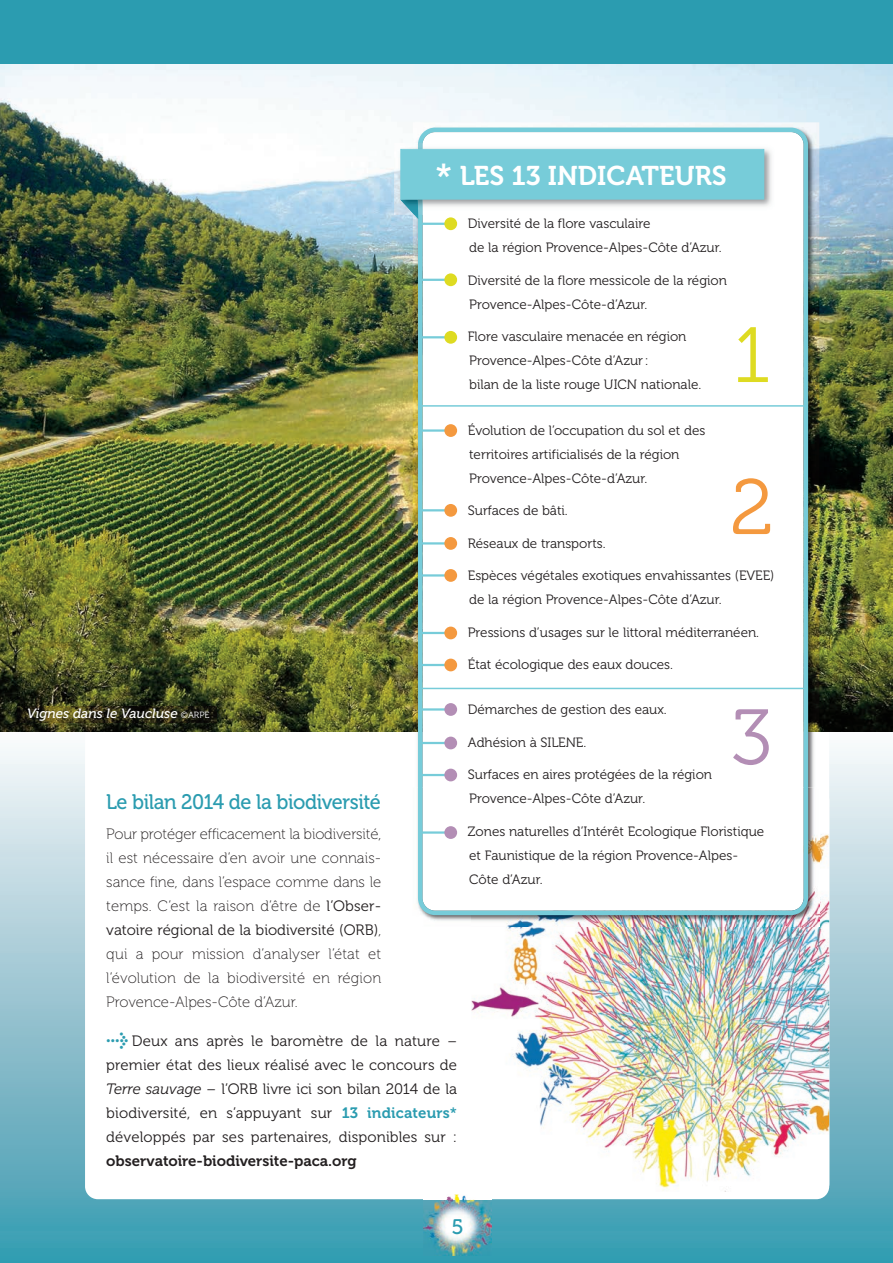
<style>
.page{position:relative;width:893px;height:1263px;background:#fff}
.page>*{position:absolute;margin:0;border:0;box-sizing:border-box;transform-origin:0 0}
.t1{font:78px "Museo 300";color:#dedb22}
.t2{font:78px "Museo 300";color:#f4993f}
.t3{font:78px "Museo 300";color:#b38eb5}
.t4{font:27px "Museo 700";color:#fff}
.t5{font:21px "Museo 500";letter-spacing:-.02em;color:#2b9cb0;scale:.95 1}
.t6{font:21px "Museo 500";letter-spacing:-.02em;color:#2b9cb0}
.t7{font:15px/24px "Museo 300";letter-spacing:.005em;color:#231f20;text-align:justify}
.t8{font:15px/24px "Museo 100";color:#231f20;text-align:justify}
.t9{font:15px "Museo 700";color:#231f20}
.t10{font:13.5px/24px "Museo 300";color:#231f20}
.t11{font:italic 13.5px "Museo 500";letter-spacing:-.005em;color:#fff}
.s1{font-family:"Museo 300";font-style:normal;font-size:9px}
.s2{font-family:"Museo 300"}
.s3{font-family:"Museo 100"}
.s4{font-family:"Museo 500";font-size:36px}
.s5{font-family:"Meta Plus";font-weight:700;font-size:18px;color:#2b9cb0}
.s6{font-style:italic}
.s7{font-family:"Museo 700";color:#2b9cb0}
.s8{font-family:"Museo 500";color:#2b9cb0}
</style>
<div class="page">
<div style="left:0;top:729px;width:893px;height:534px;background:linear-gradient(to bottom,#fcf7f9,#3b98ae)"></div>
<div style="left:85px;top:714px;width:744px;height:485px;background:#fff;border-radius:13px"></div>
<img style="left:0;top:64px;width:893px;height:668px">
<div style="left:0;top:0;width:893px;height:64px;background:#2b9cb0"></div>
<img style="left:471px;top:834px;width:358px;height:357px">
<img style="left:413px;top:122px;width:406px;height:799px">
<img style="left:471px;top:789px;width:348px;height:137px">
<svg style="left:418px;top:128px;width:390px;height:787px"></svg>
<img style="left:394px;top:143px;width:19px;height:72px">
<svg style="left:400px;top:215px;width:18px;height:4px"></svg>
<img style="left:413px;top:143px;width:5px;height:6px">
<img style="left:418px;top:143px;width:362px;height:72px">
<img style="left:400px;top:199px;width:18px;height:16px">
<div style="left:401px;top:150px;width:362px;height:49px;background:#77ccd9"></div>
<div style="left:400px;top:149px;width:364px;height:50px;border:1px solid #77ccd9"></div>
<img style="left:424px;top:1195px;width:67px;height:61px">
<hr style="left:420px;top:223px;width:31px;height:2px;background:#77ccd9">
<div style="left:444px;top:217px;width:13px;height:13px;background:#dedb22;border-radius:50%"></div>
<hr style="left:420px;top:279px;width:31px;height:2px;background:#77ccd9">
<div style="left:444px;top:273px;width:13px;height:13px;background:#dedb22;border-radius:50%"></div>
<hr style="left:420px;top:336px;width:31px;height:2px;background:#77ccd9">
<div style="left:444px;top:331px;width:13px;height:13px;background:#dedb22;border-radius:50%"></div>
<hr style="left:420px;top:429px;width:31px;height:3px;background:#77ccd9">
<div style="left:444px;top:424px;width:13px;height:13px;background:#f4993f;border-radius:50%"></div>
<hr style="left:420px;top:509px;width:31px;height:2px;background:#77ccd9">
<div style="left:444px;top:504px;width:13px;height:13px;background:#f4993f;border-radius:50%"></div>
<hr style="left:420px;top:542px;width:31px;height:2px;background:#77ccd9">
<div style="left:444px;top:537px;width:13px;height:13px;background:#f4993f;border-radius:50%"></div>
<hr style="left:420px;top:574px;width:31px;height:3px;background:#77ccd9">
<div style="left:444px;top:569px;width:13px;height:13px;background:#f4993f;border-radius:50%"></div>
<hr style="left:420px;top:632px;width:31px;height:2px;background:#77ccd9">
<div style="left:444px;top:627px;width:13px;height:12px;background:#f4993f;border-radius:50%"></div>
<hr style="left:420px;top:664px;width:31px;height:2px;background:#77ccd9">
<div style="left:444px;top:659px;width:13px;height:12px;background:#f4993f;border-radius:50%"></div>
<hr style="left:420px;top:708px;width:31px;height:3px;background:#77ccd9">
<div style="left:444px;top:703px;width:13px;height:13px;background:#b38eb5;border-radius:50%"></div>
<hr style="left:420px;top:742px;width:31px;height:2px;background:#77ccd9">
<div style="left:444px;top:737px;width:13px;height:12px;background:#b38eb5;border-radius:50%"></div>
<hr style="left:420px;top:774px;width:31px;height:2px;background:#77ccd9">
<div style="left:444px;top:769px;width:13px;height:12px;background:#b38eb5;border-radius:50%"></div>
<hr style="left:420px;top:831px;width:31px;height:3px;background:#77ccd9">
<div style="left:444px;top:826px;width:13px;height:13px;background:#b38eb5;border-radius:50%"></div>
<hr style="left:420px;top:405px;width:388px;height:2px;background:#77ccd9">
<hr style="left:420px;top:688px;width:388px;height:1px;background:#77ccd9">
<img style="left:18px;top:706px;width:198px;height:16px">
<p class="t11" style="left:27px;top:708px;width:184px">Vignes dans le Vaucluse <span class="s1">©ARPE</span></p>
<h3 class="t5" style="left:106px;top:794px;width:291px">Le bilan 2014 de la biodiversité</h3>
<p class="t8" style="left:106px;top:823px;width:276px">Pour protéger efficacement la biodiversité, il est nécessaire d’en avoir une connais - sance fine, dans l’espace comme dans le temps. C’est la raison d’être de <span class="s2">l’Obser -</span></p>
<p class="t7" style="left:106px;top:919px;width:276px">vatoire régional de la biodiversité (ORB)<span class="s3">,</span></p>
<p class="t8" style="left:106px;top:943px;width:276px">qui a pour mission d’analyser l’état et l’évolution de la biodiversité en région Provence-Alpes-Côte d’Azur.</p>
<h2 class="t4" style="left:435px;top:166px;width:293px"><span class="s4">*</span> LES 13 INDICATEURS</h2>
<p class="t10" style="left:468px;top:213px;width:255px">Diversité de la flore vasculaire<br>de la région Provence-Alpes-Côte d’Azur.</p>
<p class="t10" style="left:468px;top:269px;width:261px">Diversité de la flore messicole de la région<br>Provence-Alpes-Côte-d’Azur.</p>
<p class="t10" style="left:468px;top:326px;width:235px">Flore vasculaire menacée en région<br>Provence-Alpes-Côte d’Azur:<br>bilan de la liste rouge UICN nationale.</p>
<p class="t10" style="left:468px;top:419px;width:239px">Évolution de l’occupation du sol et des territoires artificialisés de la région<br>Provence-Alpes-Côte-d’Azur.</p>
<p class="t10" style="left:468px;top:500px;width:101px">Surfaces de bâti.</p>
<p class="t10" style="left:468px;top:532px;width:139px">Réseaux de transports.</p>
<p class="t10" style="left:468px;top:565px;width:308px">Espèces végétales exotiques envahissantes (EVEE) de la région Provence-Alpes-Côte d’Azur.</p>
<p class="t10" style="left:468px;top:621px;width:293px">Pressions d’usages sur le littoral méditerranéen.</p>
<p class="t10" style="left:468px;top:654px;width:207px">État écologique des eaux douces.</p>
<p class="t10" style="left:468px;top:699px;width:200px">Démarches de gestion des eaux.</p>
<p class="t10" style="left:468px;top:731px;width:120px">Adhésion à SILENE.</p>
<p class="t10" style="left:468px;top:764px;width:246px">Surfaces en aires protégées de la région<br>Provence-Alpes-Côte d’Azur.</p>
<p class="t10" style="left:468px;top:820px;width:298px">Zones naturelles d’Intérêt Ecologique Floristique et Faunistique de la région Provence-Alpes-<br>Côte d’Azur.</p>
<h1 class="t1" style="left:733px;top:327px;width:39px">1</h1>
<h1 class="t2" style="left:730px;top:479px;width:45px">2</h1>
<h1 class="t3" style="left:731px;top:709px;width:43px">3</h1>
<p class="t7" style="left:106px;top:1030px;width:352px"><span class="s5">&gt;</span> Deux ans après le baromètre de la nature – premier état des lieux réalisé avec le concours de <span class="s6">Terre sauvage</span> – l’ORB livre ici son bilan 2014 de la biodiversité, en s’appuyant sur <span class="s7">13 indicateurs</span><span class="s8">* </span>développés par ses partenaires, disponibles sur :</p>
<p class="t9" style="left:106px;top:1155px;width:252px">observatoire-biodiversite-paca.org</p>
<h3 class="t6" style="left:451px;top:1219px;width:14px">5</h3>
</div>
